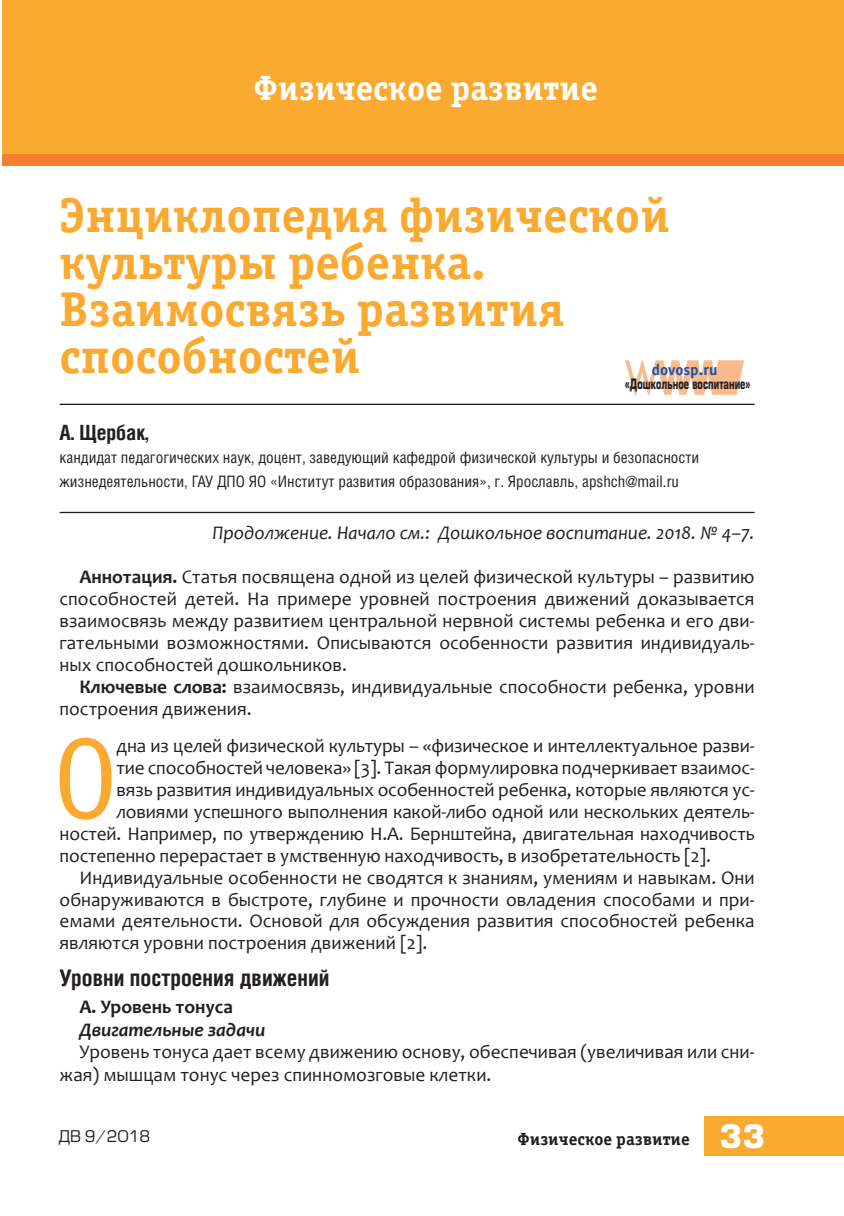
<style>
.page{position:relative;width:844px;height:1216px;background:#fff}
.page>*{position:absolute;margin:0;border:0;box-sizing:border-box;transform-origin:0 0}
.t1{font:114.98px "Officina Serif Book ITC";color:#faaa31}
.t2{font:49px/47.2px "Officina Serif Bold ITC";color:#faaa31}
.t3{font:35px "Officina Serif Bold ITC";color:#fff}
.t4{font:700 22.75px "Helios Cond";color:#231f20}
.t5{font:700 21px "Helios Cond";color:#231f20}
.t6{font:19.25px/21.9px "Candara";color:#231f20}
.t7{font:italic 19.25px "Candara";color:#231f20}
.t8{font:italic 700 19.25px "Candara";color:#231f20}
.t9{font:700 19.25px "Candara";color:#231f20}
.t10{font:17.5px "Officina Serif Bold ITC";color:#231f20}
.t11{font:15.75px/23.6px "Helios Cond";color:#231f20}
.t12{font:15.75px "Officina Sans Bold ITC";color:#1a50a3}
.t13{font:15.75px "Europe";color:#231f20}
.t14{font:700 14px "Europe";color:#231f20;scale:.65 1}
.s1{font-weight:700}
.s2{font-family:"Europe";font-weight:700;font-size:31.5px;color:#fff}
</style>
<div class="page">
<div style="left:704px;top:1116px;width:139px;height:40px;background:#faaa31"></div>
<div style="left:2px;top:141px;width:841px;height:25px;background:#f47f2f"></div>
<div style="left:2px;top:0;width:841px;height:154px;background:#faaa31"></div>
<hr style="left:60px;top:403px;width:694px;height:2px;background:#231f20">
<hr style="left:60px;top:512px;width:694px;height:1px;background:#231f20">
<svg style="left:625px;top:360px;width:118px;height:35px"></svg>
<h3 class="t3" style="left:253px;top:74px;width:346px">Физическое развитие</h3>
<h2 class="t2" style="left:60px;top:195px;width:611px">Энциклопедия физической культуры ребенка.<br>Взаимосвязь развития способностей</h2>
<p class="t12" style="left:651px;top:364px;width:67px">dovosp.ru</p>
<p class="t14" style="left:624px;top:378px;width:195px">«Дошкольное воспитание»</p>
<p class="t5" style="left:60px;top:425px;width:91px">А. Щербак,</p>
<p class="t11" style="left:60px;top:447px;width:641px">кандидат педагогических наук, доцент, заведующий кафедрой физической культуры и безопасности жизнедеятельности, ГАУ ДПО ЯО «Институт развития образования», г. Ярославль, apshch@mail.ru</p>
<p class="t7" style="left:212px;top:525px;width:543px">Продолжение. Начало см.: Дошкольное воспитание. 2018. № 4–7.</p>
<p class="t6" style="left:59px;top:568px;width:696px;text-align:justify;text-indent:20px"><span class="s1">Аннотация.</span> Статья посвящена одной из целей физической культуры – развитию способностей детей. На примере уровней построения движений доказывается взаимосвязь между развитием центральной нервной системы ребенка и его дви&shy;гательными возможностями. Описываются особенности развития индивидуаль&shy;ных способностей дошкольников.</p>
<p class="t6" style="left:59px;top:677px;width:696px;text-indent:20px"><span class="s1">Ключевые слова:</span> взаимосвязь, индивидуальные способности ребенка, уровни построения движения.</p>
<h1 class="t1" style="left:54px;top:735px;width:65px">О</h1>
<p class="t6" style="left:116px;top:737px;width:639px">дна из целей физической культуры – «физическое и интеллектуальное разви-</p>
<p class="t6" style="left:116px;top:759px;width:639px">тие способностей человека» [3]. Такая формулировка подчеркивает взаимос-</p>
<p class="t6" style="left:116px;top:781px;width:639px">вязь развития индивидуальных особенностей ребенка, которые являются ус-</p>
<p class="t6" style="left:116px;top:802px;width:639px">ловиями успешного выполнения какой-либо одной или нескольких деятель-</p>
<p class="t6" style="left:60px;top:824px;width:696px">ностей. Например, по утверждению Н.А. Бернштейна, двигательная находчивость</p>
<p class="t6" style="left:60px;top:846px;width:652px">постепенно перерастает в умственную находчивость, в изобретательность [2].</p>
<p class="t6" style="left:79px;top:868px;width:676px">Индивидуальные особенности не сводятся к знаниям, умениям и навыкам. Они</p>
<p class="t6" style="left:60px;top:890px;width:696px">обнаруживаются в быстроте, глубине и прочности овладения способами и при-</p>
<p class="t6" style="left:60px;top:912px;width:696px">емами деятельности. Основой для обсуждения развития способностей ребенка</p>
<p class="t6" style="left:60px;top:934px;width:369px">являются уровни построения движений [2].</p>
<p class="t4" style="left:60px;top:969px;width:271px">Уровни построения движений</p>
<p class="t9" style="left:79px;top:999px;width:155px">А. Уровень тонуса</p>
<p class="t8" style="left:79px;top:1021px;width:187px">Двигательные задачи</p>
<p class="t6" style="left:60px;top:1042px;width:696px;line-height:22.4px;text-indent:20px">Уровень тонуса дает всему движению основу, обеспечивая (увеличивая или сни&shy;жая) мышцам тонус через спинномозговые клетки.</p>
<p class="t13" style="left:58px;top:1130px;width:93px">ДВ 9/2018</p>
<p class="t10" style="left:517px;top:1132px;width:249px">Физическое развитие <span class="s2">33</span></p>
</div>
